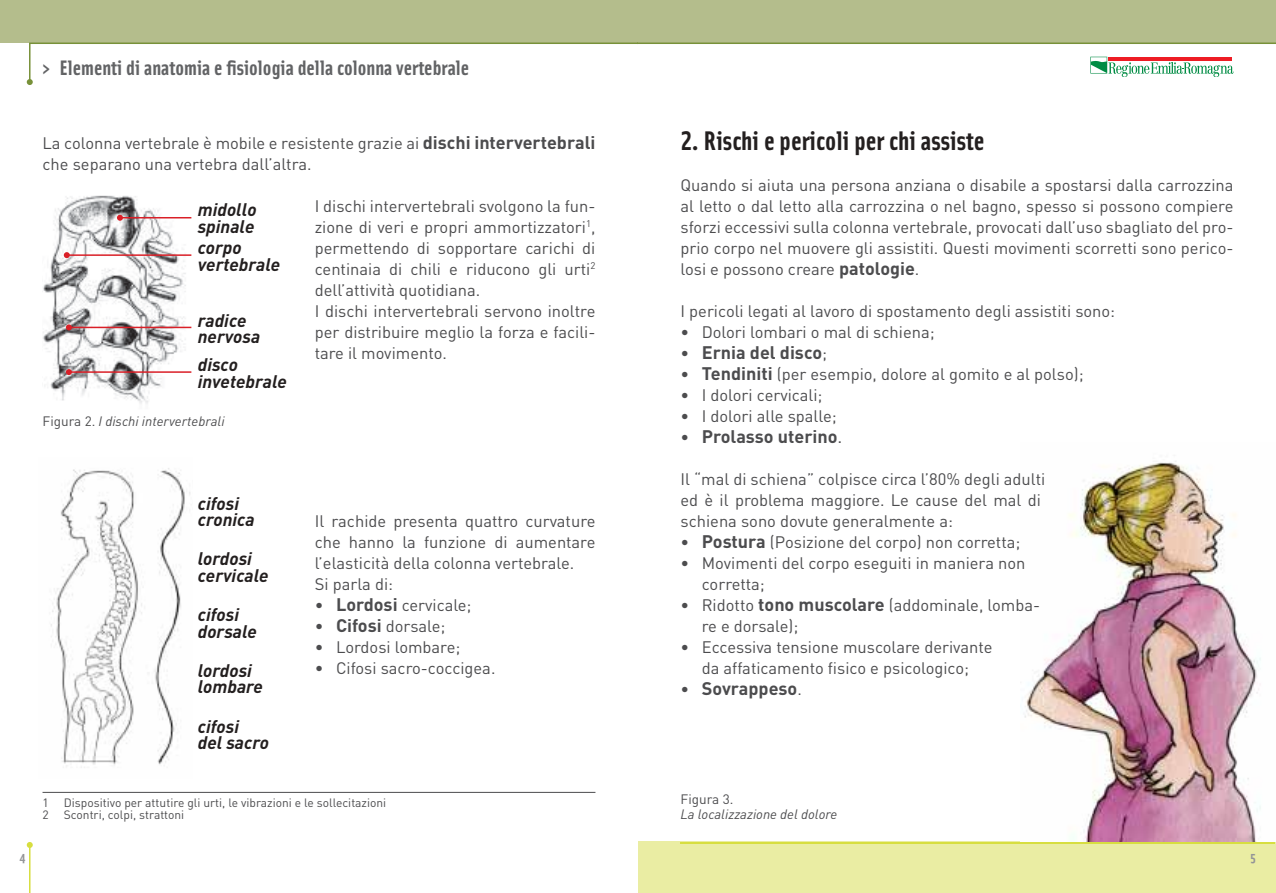
<style>
.page{position:relative;width:1276px;height:893px;background:#fff}
.page>*{position:absolute;margin:0;border:0;box-sizing:border-box;transform-origin:0 0}
.t1{font:27px "Solex Bold Lining";color:#231f1f}
.t2{font:21px "Solex Bold Lining";color:#626365}
.t3{font:italic 700 18px/16.5px "DIN";color:#231f1f}
.t4{font:700 18px "DIN";color:#4c4c4e}
.t5{font:16.5px/21px "DIN";color:#4c4c4e}
.t6{font:italic 13.5px "DIN";color:#4c4c4e}
.t7{font:13.5px "DIN";color:#4c4c4e}
.t8{font:700 13.5px "Solex";color:#939497}
.t9{font:12px/12px "DIN";color:#4c4c4e}
.s1{font-weight:700;font-size:18px}
.s2{font-style:normal}
.s3{font-weight:400;font-size:16.5px}
.s4{font-weight:400}
</style>
<div class="page">
<div style="left:0;top:0;width:638px;height:43px;background:#b4bd8c"></div>
<hr style="left:29px;top:845px;width:2px;height:48px;background:#d7de40">
<svg style="left:27px;top:842px;width:6px;height:6px"></svg>
<div style="left:638px;top:842px;width:637px;height:51px;background:#eaeda3"></div>
<div style="left:638px;top:0;width:637px;height:43px;background:#b4bd8c"></div>
<svg style="left:27px;top:42px;width:1248px;height:43px"></svg>
<hr style="left:680px;top:842px;width:595px;height:1px;background:#d7de40">
<img style="left:43px;top:195px;width:149px;height:209px">
<hr style="left:120px;top:217px;width:71px;height:1px;background:#da1f27">
<svg style="left:117px;top:215px;width:6px;height:6px"></svg>
<hr style="left:69px;top:327px;width:122px;height:1px;background:#da1f27">
<svg style="left:66px;top:324px;width:6px;height:6px"></svg>
<hr style="left:69px;top:371px;width:122px;height:2px;background:#da1f27">
<svg style="left:66px;top:369px;width:6px;height:6px"></svg>
<hr style="left:67px;top:254px;width:124px;height:2px;background:#da1f27">
<svg style="left:64px;top:252px;width:6px;height:6px"></svg>
<img style="left:51px;top:468px;width:139px;height:300px">
<img style="left:1024px;top:461px;width:237px;height:381px">
<hr style="left:43px;top:792px;width:552px;height:1px;background:#4c4c4e">
<p class="t2" style="left:43px;top:61px;width:428px">&gt; Elementi di anatomia e fisiologia della colonna vertebrale</p>
<p class="t5" style="left:43px;top:134px;width:554px">La colonna vertebrale è mobile e resistente grazie ai <span class="s1">dischi intervertebrali </span>che separano una vertebra dall’altra.</p>
<p class="t5" style="left:315px;top:197px;width:282px">I dischi intervertebrali svolgono la fun&shy;zione di veri e propri ammortizzatori<sup>1</sup>, permettendo di sopportare carichi di centinaia di chili e riducono gli urti<sup>2 </sup>dell’attività quotidiana.<br>I dischi intervertebrali servono inoltre per distribuire meglio la forza e facili&shy;tare il movimento.</p>
<p class="t3" style="left:198px;top:203px;width:60px">midollo spinale</p>
<p class="t3" style="left:198px;top:241px;width:84px">corpo vertebrale</p>
<p class="t3" style="left:198px;top:314px;width:64px">radice nervosa</p>
<p class="t3" style="left:198px;top:358px;width:91px">disco invetebrale</p>
<p class="t6" style="left:43px;top:416px;width:184px"><span class="s2">Figura 2.</span> I dischi intervertebrali</p>
<p class="t3" style="left:198px;top:497px;width:58px">cifosi cronica</p>
<p class="t3" style="left:198px;top:552px;width:72px">lordosi cervicale</p>
<p class="t3" style="left:198px;top:608px;width:61px">cifosi dorsale</p>
<p class="t3" style="left:198px;top:664px;width:67px">lordosi lombare</p>
<p class="t3" style="left:198px;top:720px;width:73px">cifosi<br>del sacro</p>
<p class="t5" style="left:315px;top:512px;width:282px">Il rachide presenta quattro curvature che hanno la funzione di aumentare l’elasticità della colonna vertebrale.<br>Si parla di:<br>•</p>
<p class="t5" style="left:336px;top:596px;width:137px"><span class="s1">Lordosi</span> cervicale;</p>
<p class="t5" style="left:315px;top:617px;width:10px">•</p>
<p class="t5" style="left:336px;top:617px;width:111px"><span class="s1">Cifosi</span> dorsale;</p>
<p class="t5" style="left:315px;top:638px;width:147px">• Lordosi lombare;</p>
<p class="t5" style="left:315px;top:659px;width:182px">• Cifosi sacro-coccigea.</p>
<p class="t9" style="left:43px;top:798px;width:345px">1 Dispositivo per attutire gli urti, le vibrazioni e le sollecitazioni<br>2 Scontri, colpi, strattoni</p>
<h1 class="t1" style="left:680px;top:131px;width:306px">2. Rischi e pericoli per chi assiste</h1>
<p class="t5" style="left:680px;top:176px;width:554px;text-align:justify">Quando si aiuta una persona anziana o disabile a spostarsi dalla carrozzina al letto o dal letto alla carrozzina o nel bagno, spesso si possono compiere sforzi eccessivi sulla colonna vertebrale, provocati dall’uso sbagliato del pro&shy;prio corpo nel muovere gli assistiti. Questi movimenti scorretti sono perico&shy;losi e possono creare <span class="s1">patologie</span>.</p>
<p class="t5" style="left:680px;top:302px;width:436px">I pericoli legati al lavoro di spostamento degli assistiti sono:</p>
<p class="t5" style="left:680px;top:323px;width:256px">• Dolori lombari o mal di schiena; •</p>
<p class="t4" style="left:702px;top:346px;width:127px">Ernia del disco<span class="s3">;</span></p>
<p class="t5" style="left:680px;top:365px;width:10px">•</p>
<p class="t5" style="left:702px;top:365px;width:383px"><span class="s1">Tendiniti</span> (per esempio, dolore al gomito e al polso);</p>
<p class="t5" style="left:680px;top:386px;width:143px">• I dolori cervicali;</p>
<p class="t5" style="left:680px;top:407px;width:158px">• I dolori alle spalle;</p>
<p class="t4" style="left:680px;top:430px;width:163px"><span class="s3">•</span> Prolasso uterino<span class="s4">.</span></p>
<p class="t5" style="left:680px;top:470px;width:366px">Il “mal di schiena” colpisce circa l’80% degli adulti ed è il problema maggiore. Le cause del mal di schiena sono dovute generalmente a:<br>•</p>
<p class="t5" style="left:702px;top:533px;width:320px"><span class="s1">Postura</span> (Posizione del corpo) non corretta;</p>
<p class="t5" style="left:702px;top:554px;width:325px;text-indent:-21px">• Movimenti del corpo eseguiti in maniera non corretta;</p>
<p class="t5" style="left:702px;top:596px;width:340px;text-indent:-21px">• Ridotto <span class="s1">tono muscolare</span> (addominale, lomba&shy;re e dorsale);</p>
<p class="t5" style="left:680px;top:638px;width:313px">• Eccessiva tensione muscolare derivante</p>
<p class="t5" style="left:702px;top:659px;width:269px">da affaticamento fisico e psicologico;</p>
<p class="t5" style="left:680px;top:680px;width:10px">•</p>
<p class="t4" style="left:702px;top:682px;width:101px">Sovrappeso<span class="s3">.</span></p>
<p class="t7" style="left:680px;top:794px;width:54px">Figura 3.</p>
<p class="t6" style="left:680px;top:809px;width:158px">La localizzazione del dolore</p>
<p class="t8" style="left:20px;top:852px;width:7px">4</p>
<p class="t8" style="left:1250px;top:852px;width:7px">5</p>
</div>
